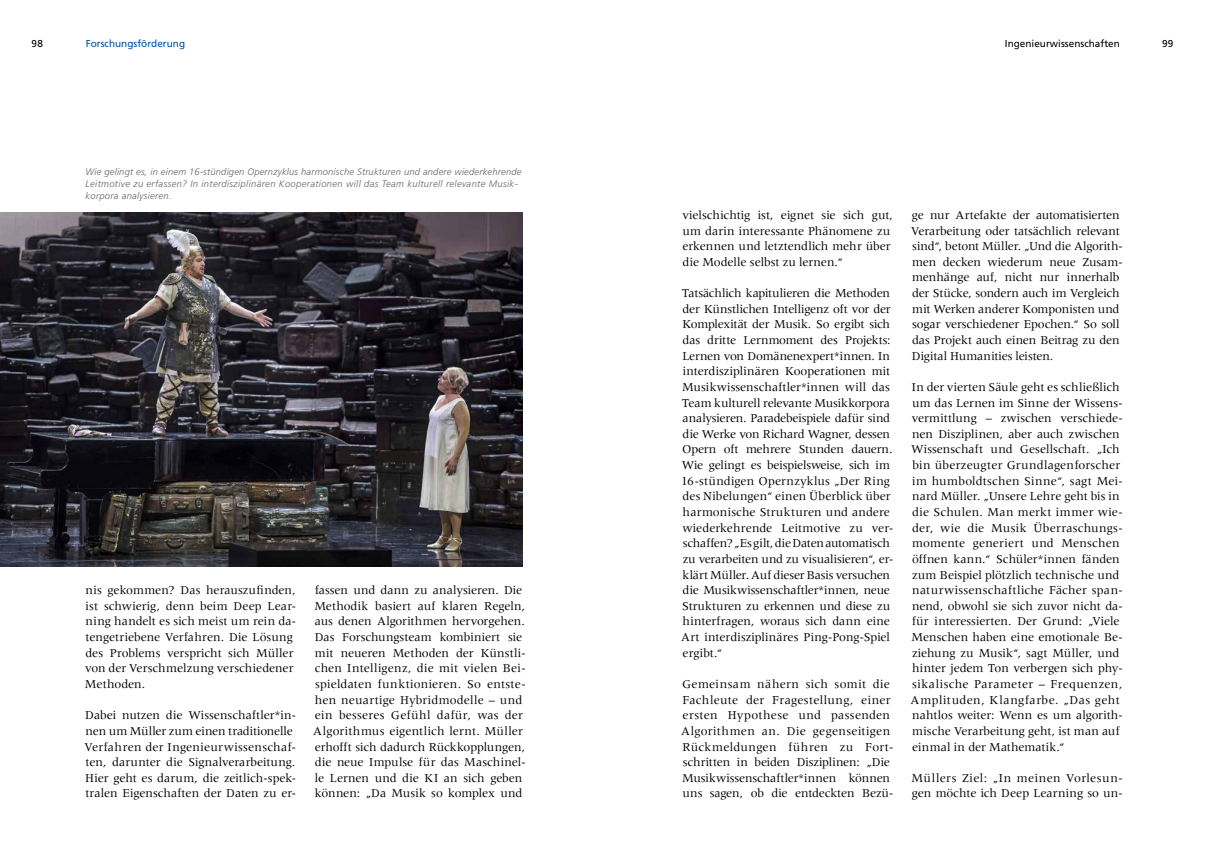
<style>
.page{position:relative;width:1205px;height:851px;background:#fff}
.page>*{position:absolute;margin:0;border:0;box-sizing:border-box;transform-origin:0 0}
.t1{font:12.5px/15.6px "Meridien LT Std";color:#000}
.t2{font:12.5px/15.6px "Meridien LT Std";letter-spacing:-.02em;color:#000}
.t3{font:12.5px/15.6px "Meridien LT Std";letter-spacing:.02em;color:#000}
.t4{font:10px "Frutiger LT Std";color:#000}
.t5{font:10px "Frutiger LT Std";color:#004f9f}
.t6{font:italic 300 9.38px/11.9px "Frutiger LT Std";letter-spacing:.03em;color:#646363}
</style>
<div class="page">
<img style="left:0;top:213px;width:523px;height:353px">
<p class="t5" style="left:86px;top:38px;width:101px">Forschungsförderung</p>
<p class="t4" style="left:1005px;top:38px;width:117px">Ingenieurwissenschaften</p>
<p class="t4" style="left:31px;top:38px;width:13px">98</p>
<p class="t4" style="left:1162px;top:38px;width:13px">99</p>
<p class="t6" style="left:85px;top:166px;width:438px">Wie gelingt es, in einem 16-stündigen Opernzyklus harmonische Strukturen und andere wiederkehrende<br>Leitmotive zu erfassen? In interdisziplinären Kooperationen will das Team kulturell relevante Musik&shy;korpora analysieren.</p>
<p class="t1" style="left:85px;top:582px;width:213px">nis gekommen? Das herauszufinden, ist schwierig, denn beim Deep Lear&shy;ning handelt es sich meist um rein da&shy;tengetriebene Verfahren. Die Lösung des Problems verspricht sich Müller von der Verschmelzung verschiedener<br>Methoden.</p>
<p class="t1" style="left:85px;top:707px;width:213px">Dabei nutzen die Wissenschaftler*in&shy;nen um Müller zum einen traditionelle Verfahren der Ingenieurwissenschaf&shy;ten, darunter die Signalverarbeitung.<br>Hier geht es darum, die zeitlich-spek&shy;tralen Eigenschaften der Daten zu er-</p>
<p class="t1" style="left:313px;top:582px;width:214px">fassen und dann zu analysieren. Die Methodik basiert auf klaren Regeln, aus denen Algorithmen hervorgehen.<br>Das Forschungsteam kombiniert sie mit neueren Methoden der Künstli&shy;chen Intelligenz, die mit vielen Bei&shy;spieldaten funktionieren. So entste&shy;hen neuartige Hybridmodelle – und ein besseres Gefühl dafür, was der Algorithmus eigentlich lernt. Müller erhofft sich dadurch Rückkopplungen, die neue Impulse für das Maschinel&shy;le Lernen und die KI an sich geben können: „Da Musik so komplex und</p>
<p class="t1" style="left:682px;top:207px;width:212px">vielschichtig ist, eignet sie sich gut, um darin interessante Phänomene zu erkennen und letztendlich mehr über die Modelle selbst zu lernen.“</p>
<p class="t1" style="left:681px;top:285px;width:214px">Tatsächlich kapitulieren die Methoden der Künstlichen Intelligenz oft vor der Komplexität der Musik. So ergibt sich das dritte Lernmoment des Projekts:<br>Lernen von Domänenexpert*innen. In interdisziplinären Kooperationen mit Musikwissenschaftler*innen will das Team kulturell relevante Musikkorpora analysieren. Paradebeispiele dafür sind die Werke von Richard Wagner, dessen Opern oft mehrere Stunden dauern.<br>Wie gelingt es beispielsweise, sich im 16-stündigen Opernzyklus „Der Ring des Nibelungen“ einen Überblick über harmonische Strukturen und andere wiederkehrende Leitmotive zu ver&shy;schaffen? „Es gilt, die Daten automatisch zu verarbeiten und zu visualisieren“, er&shy;klärt Müller. Auf dieser Basis versuchen die Musikwissenschaftler*innen, neue Strukturen zu erkennen und diese zu hinterfragen, woraus sich dann eine Art interdisziplinäres Ping-Pong-Spiel ergibt.“</p>
<p class="t1" style="left:681px;top:676px;width:214px">Gemeinsam nähern sich somit die Fachleute der Fragestellung, einer ersten Hypothese und passenden Algorithmen an. Die gegenseitigen Rückmeldungen führen zu Fort&shy;schritten in beiden Disziplinen: „Die Musikwissenschaftler*innen können uns sagen, ob die entdeckten Bezü-</p>
<p class="t2" style="left:911px;top:207px;width:213px">ge nur Artefakte der automatisierten Verarbeitung oder tatsächlich relevant sind“, betont Müller. „Und die Algorith&shy;men decken wiederum neue Zusam&shy;menhänge auf, nicht nur innerhalb der Stücke, sondern auch im Vergleich mit Werken anderer Komponisten und sogar verschiedener Epochen.“ So soll das Projekt auch einen Beitrag zu den Digital Humanities leisten.</p>
<p class="t1" style="left:910px;top:379px;width:214px">In der vierten Säule geht es schließlich um das Lernen im Sinne der Wissens&shy;vermittlung – zwischen verschiede&shy;nen Disziplinen, aber auch zwischen Wissenschaft und Gesellschaft. „Ich bin überzeugter Grundlagenforscher im humboldtschen Sinne“, sagt Mei&shy;nard Müller. „Unsere Lehre geht bis in die Schulen. Man merkt immer wie&shy;der, wie die Musik Überraschungs&shy;momente generiert und Menschen öffnen kann.“ Schüler*innen fänden zum Beispiel plötzlich technische und naturwissenschaftliche Fächer span&shy;nend, obwohl sie sich zuvor nicht da&shy;für interessierten. Der Grund: „Viele Menschen haben eine emotionale Be&shy;ziehung zu Musik“, sagt Müller, und hinter jedem Ton verbergen sich phy&shy;sikalische Parameter – Frequenzen, Amplituden, Klangfarbe. „Das geht nahtlos weiter: Wenn es um algorith&shy;mische Verarbeitung geht, ist man auf einmal in der Mathematik.“</p>
<p class="t3" style="left:911px;top:769px;width:213px">Müllers Ziel: „In meinen Vorlesun&shy;gen möchte ich Deep Learning so un-</p>
</div>
